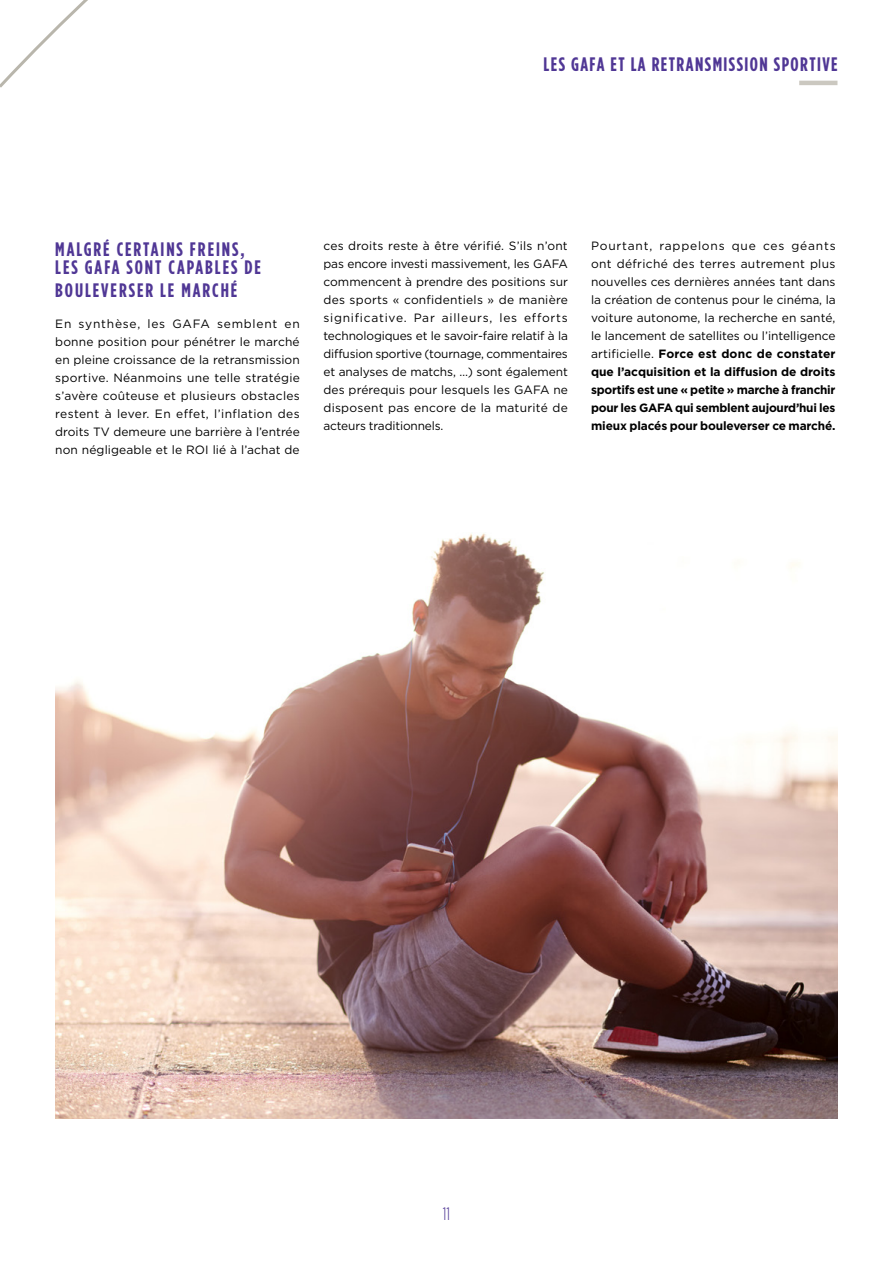
<style>
.page{position:relative;width:893px;height:1263px;background:#fff}
.page>*{position:absolute;margin:0;border:0;box-sizing:border-box;transform-origin:0 0}
.t1{font:700 19.5px/18px "Gotham Condensed";letter-spacing:.1em;color:#503795}
.t2{font:700 19.5px "Gotham Condensed";letter-spacing:.075em;color:#503795}
.t3{font:300 18px "Gotham Condensed";color:#503795}
.t4{font:12px/18px "Gotham";color:#000;text-align:justify}
.s1{font-weight:700}
</style>
<div class="page">
<svg style="left:0;top:0;width:88px;height:88px"></svg>
<hr style="left:799px;top:81px;width:38px;height:4px;background:#cbc8c0">
<img style="left:55px;top:533px;width:783px;height:585px">
<h1 class="t2" style="left:543px;top:53px;width:296px">LES GAFA ET LA RETRANSMISSION SPORTIVE</h1>
<h1 class="t1" style="left:55px;top:240px;width:207px">MALGRÉ CERTAINS FREINS,<br>LES GAFA SONT CAPABLES DE</h1>
<h1 class="t1" style="left:55px;top:281px;width:184px">BOULEVERSER LE MARCHÉ</h1>
<p class="t4" style="left:55px;top:314px;width:246px">En synthèse, les GAFA semblent en bonne position pour pénétrer le marché en pleine croissance de la retransmission sportive. Néanmoins une telle stratégie s’avère coûteuse et plusieurs obstacles restent à lever. En effet, l’inflation des droits TV demeure une barrière à l’entrée non négligeable et le ROI lié à l’achat de</p>
<p class="t4" style="left:323px;top:236px;width:246px">ces droits reste à être vérifié. S’ils n’ont pas encore investi massivement, les GAFA commencent à prendre des positions sur des sports « confidentiels » de manière significative. Par ailleurs, les efforts technologiques et le savoir-faire relatif à la diffusion sportive (tournage, commentaires et analyses de matchs, …) sont également des prérequis pour lesquels les GAFA ne disposent pas encore de la maturité de acteurs traditionnels.</p>
<p class="t4" style="left:591px;top:236px;width:246px">Pourtant, rappelons que ces géants ont défriché des terres autrement plus nouvelles ces dernières années tant dans la création de contenus pour le cinéma, la voiture autonome, la recherche en santé, le lancement de satellites ou l’intelligence artificielle. <span class="s1">Force est donc de constater que l’acquisition et la diffusion de droits sportifs est une « petite » marche à franchir pour les GAFA qui semblent aujourd’hui les mieux placés pour bouleverser ce marché.</span></p>
<h2 class="t3" style="left:443px;top:1205px;width:9px">11</h2>
</div>
